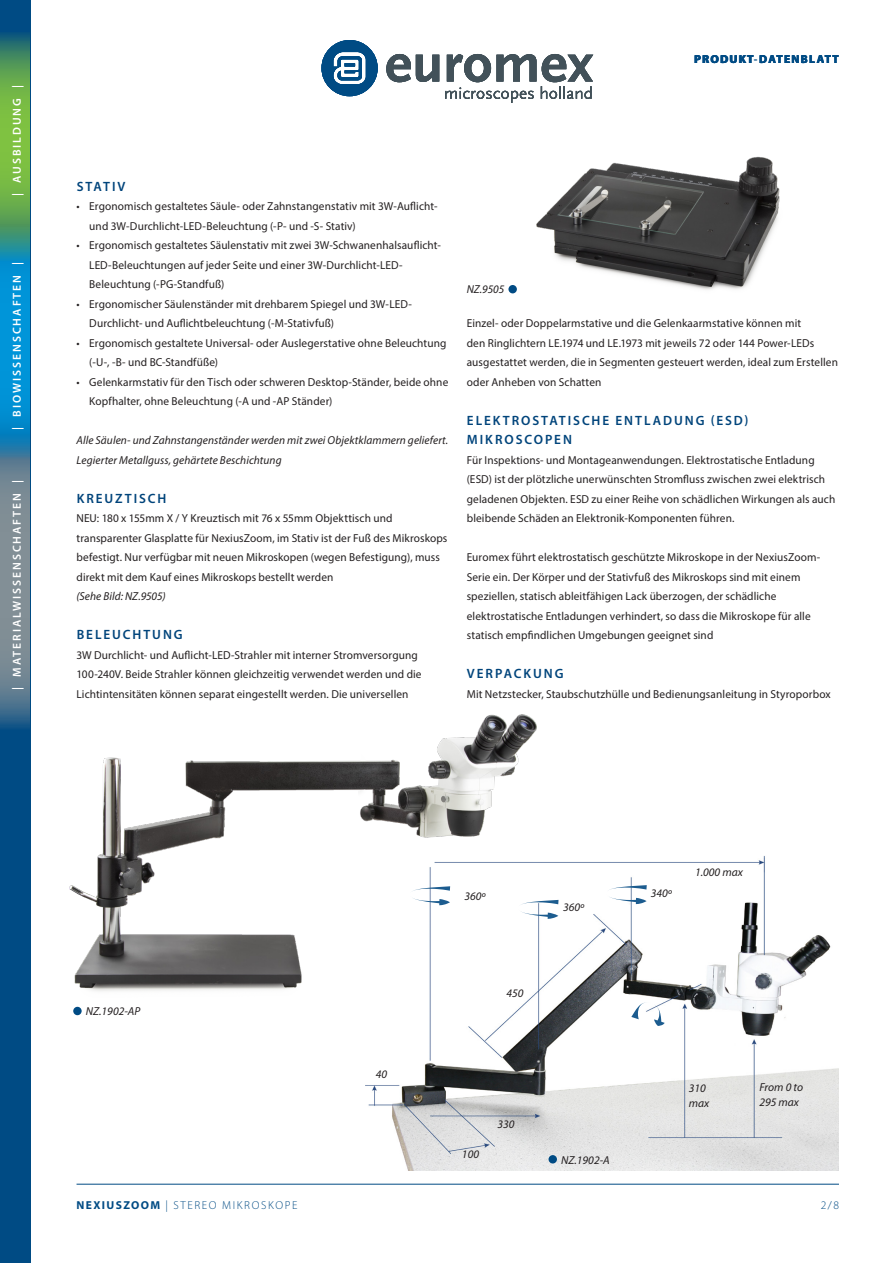
<style>
.page{position:relative;width:893px;height:1263px;background:#fff}
.page>*{position:absolute;margin:0;border:0;box-sizing:border-box;transform-origin:0 0}
.j_tussenkop{font:600 13.5px/19.5px "Myriad Pro";letter-spacing:.15em;color:#00447b}
.j_plat{font:11.55px/19.5px "Myriad Pro";letter-spacing:.01em;color:#231f20}
.italic{font:italic 11.55px/19.5px "Myriad Pro";letter-spacing:.01em;color:#231f20}
.t1{font:600 11.55px "Myriad Pro";letter-spacing:.17em;color:#fff}
.j_onderschrift{font:italic 11.55px "Myriad Pro";color:#231f20}
.t2{font:300 11.55px "Myriad Pro";letter-spacing:.14em;color:#004b84}
.j_plat-2{font:italic 11.55px "Myriad Pro";color:#231f20}
.j_bolletjes{font:italic 11.55px "Myriad Pro";color:#231f20}
.t3{font:700 11.55px "Myriad Pro";letter-spacing:.12em;color:#004b84}
.s1{font-weight:700}
</style>
<div class="page">
<div style="left:0;top:0;width:30px;height:1263px;background:#004b84"></div>
<svg style="left:0;top:460px;width:30px;height:268px;background:#728693"></svg>
<svg style="left:0;top:262px;width:30px;height:198px;background:#048ecf"></svg>
<svg style="left:0;top:34px;width:30px;height:228px;background:#5ea757"></svg>
<svg style="left:321px;top:40px;width:57px;height:56px"></svg>
<svg style="left:386px;top:54px;width:53px;height:28px"></svg>
<svg style="left:445px;top:54px;width:148px;height:49px"></svg>
<hr style="left:77px;top:1184px;width:762px;height:1px;background:#004b84">
<img style="left:536px;top:156px;width:244px;height:134px">
<div style="left:508px;top:285px;width:9px;height:8px;background:#004b84;border-radius:50%"></div>
<img style="left:366px;top:856px;width:473px;height:314px">
<svg style="left:556px;top:900px;width:2px;height:19px"></svg>
<svg style="left:606px;top:885px;width:41px;height:19px"></svg>
<svg style="left:631px;top:1002px;width:34px;height:24px"></svg>
<div style="left:549px;top:1155px;width:8px;height:8px;background:#004b84;border-radius:50%"></div>
<img style="left:69px;top:714px;width:487px;height:305px">
<p class="t1" style="left:10px;top:196px;width:113px;rotate:-90deg">| AUSBILDUNG |</p>
<p class="t1" style="left:10px;top:430px;width:169px;rotate:-90deg">| BIOWISSENSCHAFTEN |</p>
<p class="t1" style="left:10px;top:690px;width:211px;rotate:-90deg">| MATERIALWISSENSCHAFTEN |</p>
<p class="t3" style="left:694px;top:51px;width:147px">PRODUKT-DATENBLATT</p>
<p class="j_tussenkop" style="left:77px;top:176px;width:50px">STATIV</p>
<p class="j_plat" style="left:89px;top:196px;width:350px;text-indent:-13px">• Ergonomisch gestaltetes Säule- oder Zahnstangenstativ mit 3W-Auflicht&shy;und 3W-Durchlicht-LED-Beleuchtung (-P- und -S- Stativ)</p>
<p class="j_plat" style="left:89px;top:235px;width:353px;text-indent:-13px">• Ergonomisch gestaltetes Säulenstativ mit zwei 3W-Schwanenhalsauflicht-<br>LED-Beleuchtungen auf jeder Seite und einer 3W-Durchlicht-LED-<br>Beleuchtung (-PG-Standfuß)</p>
<p class="j_plat" style="left:89px;top:294px;width:324px;text-indent:-13px">• Ergonomischer Säulenständer mit drehbarem Spiegel und 3W-LED-<br>Durchlicht- und Auflichtbeleuchtung (-M-Stativfuß)</p>
<p class="j_plat" style="left:89px;top:333px;width:359px;text-indent:-13px">• Ergonomisch gestaltete Universal- oder Auslegerstative ohne Beleuchtung (-U-, -B- und BC-Standfüße)</p>
<p class="j_plat" style="left:89px;top:372px;width:361px;text-indent:-13px">• Gelenkarmstativ für den Tisch oder schweren Desktop-Ständer, beide ohne<br>Kopfhalter, ohne Beleuchtung (-A und -AP Ständer)</p>
<p class="italic" style="left:77px;top:430px;width:373px">Alle Säulen- und Zahnstangenständer werden mit zwei Objektklammern geliefert.<br>Legierter Metallguss, gehärtete Beschichtung</p>
<p class="j_tussenkop" style="left:77px;top:488px;width:91px">KREUZTISCH</p>
<p class="j_plat" style="left:77px;top:508px;width:372px">NEU: 180 x 155mm X / Y Kreuztisch mit 76 x 55mm Objekttisch und transparenter Glasplatte für NexiusZoom, im Stativ ist der Fuß des Mikroskops befestigt. Nur verfügbar mit neuen Mikroskopen (wegen Befestigung), muss direkt mit dem Kauf eines Mikroskops bestellt werden</p>
<p class="j_plat-2" style="left:77px;top:589px;width:91px">(Sehe Bild: NZ.9505)</p>
<p class="j_tussenkop" style="left:77px;top:624px;width:108px">BELEUCHTUNG</p>
<p class="j_plat" style="left:77px;top:645px;width:347px">3W Durchlicht- und Auflicht-LED-Strahler mit interner Stromversorgung<br>100-240V. Beide Strahler können gleichzeitig verwendet werden und die<br>Lichtintensitäten können separat eingestellt werden. Die universellen</p>
<p class="j_plat-2" style="left:467px;top:282px;width:39px">NZ.9505</p>
<p class="j_plat" style="left:467px;top:313px;width:373px">Einzel- oder Doppelarmstative und die Gelenkaarmstative können mit<br>den Ringlichtern LE.1974 und LE.1973 mit jeweils 72 oder 144 Power-LEDs ausgestattet werden, die in Segmenten gesteuert werden, ideal zum Erstellen oder Anheben von Schatten</p>
<p class="j_tussenkop" style="left:467px;top:410px;width:283px">ELEKTROSTATISCHE ENTLADUNG (ESD)<br>MIKROSCOPEN</p>
<p class="j_plat" style="left:467px;top:450px;width:370px">Für Inspektions- und Montageanwendungen. Elektrostatische Entladung (ESD) ist der plötzliche unerwünschten Stromfluss zwischen zwei elektrisch geladenen Objekten. ESD zu einer Reihe von schädlichen Wirkungen als auch bleibende Schäden an Elektronik-Komponenten führen.</p>
<p class="j_plat" style="left:467px;top:547px;width:355px">Euromex führt elektrostatisch geschützte Mikroskope in der NexiusZoom-Serie ein. Der Körper und der Stativfuß des Mikroskops sind mit einem speziellen, statisch ableitfähigen Lack überzogen, der schädliche elektrostatische Entladungen verhindert, so dass die Mikroskope für alle statisch empfindlichen Umgebungen geeignet sind</p>
<p class="j_tussenkop" style="left:467px;top:663px;width:98px">VERPACKUNG</p>
<p class="j_plat" style="left:467px;top:684px;width:366px">Mit Netzstecker, Staubschutzhülle und Bedienungsanleitung in Styroporbox</p>
<p class="j_bolletjes" style="left:86px;top:1004px;width:56px">NZ.1902-AP</p>
<p class="t2" style="left:77px;top:1198px;width:222px"><span class="s1">NEXIUSZOOM</span> | STEREO MIKROSKOPE</p>
<p class="j_onderschrift" style="left:376px;top:1067px;width:13px">40</p>
<p class="j_onderschrift" style="left:464px;top:889px;width:23px">360º</p>
<p class="j_onderschrift" style="left:651px;top:886px;width:23px">340º</p>
<p class="j_onderschrift" style="left:563px;top:900px;width:23px">360º</p>
<p class="j_onderschrift" style="left:695px;top:865px;width:49px">1.000 max</p>
<p class="j_onderschrift" style="left:506px;top:986px;width:19px">450</p>
<p class="j_onderschrift" style="left:462px;top:1147px;width:19px">100</p>
<p class="j_onderschrift" style="left:497px;top:1117px;width:19px">330</p>
<p class="j_bolletjes" style="left:561px;top:1152px;width:50px">NZ.1902-A</p>
<p class="j_onderschrift" style="left:689px;top:1081px;width:19px">310</p>
<p class="j_onderschrift" style="left:689px;top:1096px;width:22px">max</p>
<p class="j_onderschrift" style="left:759px;top:1079px;width:45px">From 0 to</p>
<p class="j_onderschrift" style="left:759px;top:1094px;width:41px">295 max</p>
<p class="t2" style="left:821px;top:1198px;width:20px">2/8</p>
</div>
